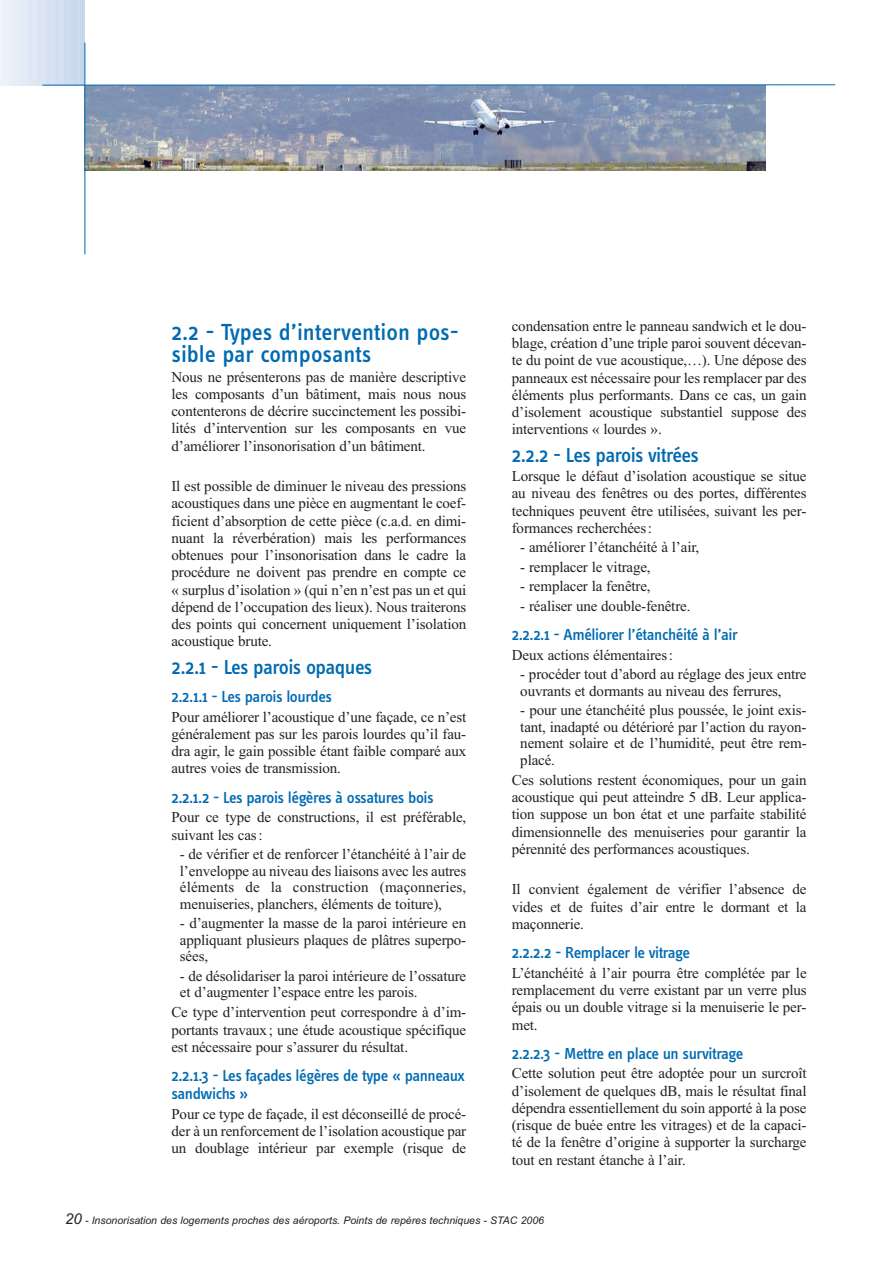
<style>
.page{position:relative;width:893px;height:1263px;background:#fff}
.page>*{position:absolute;margin:0;border:0;box-sizing:border-box;transform-origin:0 0}
.t1{font:500 24px/22.5px "Info Text";color:#006bb2}
.t2{font:500 21px "Info Text";letter-spacing:-.035em;color:#006bb2}
.t3{font:500 16.5px/18px "Info Text";letter-spacing:-.025em;color:#006bb2}
.t4{font:15px/17.2px "Times New Roman";letter-spacing:-.01em;color:#231f20;text-align:justify}
.t5{font:italic 10.5px "Arial";color:#231f20}
.s1{font-size:15px}
</style>
<div class="page">
<img style="left:86px;top:86px;width:679px;height:84px">
<hr style="left:0;top:0;width:1px;height:85px;background:#eef3f9">
<hr style="left:1px;top:0;width:2px;height:85px;background:#edf2f9">
<hr style="left:3px;top:0;width:2px;height:85px;background:#ecf2f9">
<hr style="left:5px;top:0;width:2px;height:85px;background:#ecf1f8">
<hr style="left:7px;top:0;width:3px;height:85px;background:#eaf0f8">
<hr style="left:10px;top:0;width:2px;height:85px;background:#e9eff7">
<hr style="left:12px;top:0;width:2px;height:85px;background:#e8eff7">
<hr style="left:14px;top:0;width:2px;height:85px;background:#e7edf7">
<hr style="left:16px;top:0;width:3px;height:85px;background:#e6edf7">
<hr style="left:19px;top:0;width:2px;height:85px;background:#e5ecf6">
<hr style="left:21px;top:0;width:2px;height:85px;background:#e4ebf6">
<hr style="left:23px;top:0;width:2px;height:85px;background:#e2eaf5">
<hr style="left:25px;top:0;width:3px;height:85px;background:#e1eaf5">
<hr style="left:28px;top:0;width:2px;height:85px;background:#dfe8f4">
<hr style="left:30px;top:0;width:2px;height:85px;background:#dee7f4">
<hr style="left:32px;top:0;width:2px;height:85px;background:#dde6f3">
<hr style="left:34px;top:0;width:3px;height:85px;background:#dce6f3">
<hr style="left:37px;top:0;width:2px;height:85px;background:#dbe4f3">
<hr style="left:39px;top:0;width:2px;height:85px;background:#dae4f2">
<hr style="left:41px;top:0;width:2px;height:85px;background:#d9e3f2">
<hr style="left:43px;top:0;width:3px;height:85px;background:#d8e3f2">
<hr style="left:46px;top:0;width:2px;height:85px;background:#d6e2f1">
<hr style="left:48px;top:0;width:2px;height:85px;background:#d5e1f1">
<hr style="left:50px;top:0;width:2px;height:85px;background:#d4e0f1">
<hr style="left:52px;top:0;width:3px;height:85px;background:#d3e0f0">
<hr style="left:55px;top:0;width:2px;height:85px;background:#d2dff0">
<hr style="left:57px;top:0;width:2px;height:85px;background:#d1def0">
<hr style="left:59px;top:0;width:3px;height:85px;background:#d0ddef">
<hr style="left:62px;top:0;width:2px;height:85px;background:#cfddef">
<hr style="left:64px;top:0;width:2px;height:85px;background:#cedbee">
<hr style="left:66px;top:0;width:2px;height:85px;background:#cddaee">
<hr style="left:68px;top:0;width:3px;height:85px;background:#ccd9ed">
<hr style="left:71px;top:0;width:2px;height:85px;background:#cbd9ed">
<hr style="left:73px;top:0;width:2px;height:85px;background:#cad8ec">
<hr style="left:75px;top:0;width:2px;height:85px;background:#c9d7ec">
<hr style="left:77px;top:0;width:3px;height:85px;background:#c7d6ec">
<hr style="left:80px;top:0;width:2px;height:85px;background:#c6d6ec">
<hr style="left:82px;top:0;width:2px;height:85px;background:#c5d5eb">
<hr style="left:84px;top:0;width:1px;height:85px;background:#c4d3eb">
<hr style="left:42px;top:85px;width:793px;height:1px;background:#006bb2">
<hr style="left:85px;top:43px;width:1px;height:211px;background:#006bb2">
<h1 class="t1" style="left:171px;top:322px;width:289px">2.2 - Types d’intervention pos&shy;sible par composants</h1>
<p class="t4" style="left:171px;top:369px;width:296px">Nous ne présenterons pas de manière descriptive les composants d’un bâtiment, mais nous nous contenterons de décrire succinctement les possibi&shy;lités d’intervention sur les composants en vue d’améliorer l’insonorisation d’un bâtiment.</p>
<p class="t4" style="left:171px;top:479px;width:296px">Il est possible de diminuer le niveau des pressions acoustiques dans une pièce en augmentant le coef&shy;ficient d’absorption de cette pièce (c.a.d. en dimi&shy;nuant la réverbération) mais les performances obtenues pour l’insonorisation dans le cadre la procédure ne doivent pas prendre en compte ce « surplus d’isolation » (qui n’en n’est pas un et qui dépend de l’occupation des lieux). Nous traiterons des points qui concernent uniquement l’isolation acoustique brute.</p>
<h2 class="t2" style="left:171px;top:659px;width:202px">2.2.1 - Les parois opaques</h2>
<p class="t3" style="left:171px;top:689px;width:162px">2.2.1.1 - Les parois lourdes</p>
<p class="t4" style="left:171px;top:709px;width:296px">Pour améliorer l’acoustique d’une façade, ce n’est généralement pas sur les parois lourdes qu’il fau&shy;dra agir, le gain possible étant faible comparé aux autres voies de transmission.</p>
<p class="t3" style="left:171px;top:790px;width:264px">2.2.1.2 - Les parois légères à ossatures bois</p>
<p class="t4" style="left:171px;top:810px;width:296px">Pour ce type de constructions, il est préférable, suivant les cas:</p>
<p class="t4" style="left:180px;top:847px;width:288px;line-height:16.5px">- de vérifier et de renforcer l’étanchéité à l’air de l’enveloppe au niveau des liaisons avec les autres éléments de la construction (maçonneries, menuiseries, planchers, éléments de toiture),</p>
<p class="t4" style="left:180px;top:916px;width:288px;line-height:16.5px">- d’augmenter la masse de la paroi intérieure en appliquant plusieurs plaques de plâtres superpo&shy;sées,</p>
<p class="t4" style="left:180px;top:969px;width:288px;line-height:16.5px">- de désolidariser la paroi intérieure de l’ossature et d’augmenter l’espace entre les parois.</p>
<p class="t4" style="left:171px;top:1005px;width:296px">Ce type d’intervention peut correspondre à d’im&shy;portants travaux; une étude acoustique spécifique est nécessaire pour s’assurer du résultat.</p>
<p class="t3" style="left:171px;top:1068px;width:295px">2.2.1.3 - Les façades légères de type « panneaux sandwichs »</p>
<p class="t4" style="left:171px;top:1106px;width:296px">Pour ce type de façade, il est déconseillé de procé&shy;der à un renforcement de l’isolation acoustique par un doublage intérieur par exemple (risque de</p>
<p class="t4" style="left:512px;top:319px;width:296px">condensation entre le panneau sandwich et le dou&shy;blage, création d’une triple paroi souvent décevan&shy;te du point de vue acoustique,…). Une dépose des panneaux est nécessaire pour les remplacer par des éléments plus performants. Dans ce cas, un gain d’isolement acoustique substantiel suppose des interventions « lourdes ».</p>
<h2 class="t2" style="left:512px;top:447px;width:189px">2.2.2 - Les parois vitrées</h2>
<p class="t4" style="left:512px;top:469px;width:296px">Lorsque le défaut d’isolation acoustique se situe au niveau des fenêtres ou des portes, différentes techniques peuvent être utilisées, suivant les per&shy;formances recherchées:</p>
<p class="t4" style="left:520px;top:540px;width:180px">- améliorer l’étanchéité à l’air,</p>
<p class="t4" style="left:520px;top:560px;width:132px">- remplacer le vitrage,</p>
<p class="t4" style="left:520px;top:579px;width:132px">- remplacer la fenêtre,</p>
<p class="t4" style="left:520px;top:599px;width:172px">- réaliser une double-fenêtre.</p>
<p class="t3" style="left:512px;top:627px;width:228px">2.2.2.1 - Améliorer l’étanchéité à l’air</p>
<p class="t4" style="left:512px;top:647px;width:163px">Deux actions élémentaires:</p>
<p class="t4" style="left:520px;top:667px;width:288px;line-height:16.5px">- procéder tout d’abord au réglage des jeux entre ouvrants et dormants au niveau des ferrures,</p>
<p class="t4" style="left:520px;top:703px;width:288px;line-height:16.5px">- pour une étanchéité plus poussée, le joint exis&shy;tant, inadapté ou détérioré par l’action du rayon&shy;nement solaire et de l’humidité, peut être rem&shy;placé.</p>
<p class="t4" style="left:512px;top:773px;width:296px">Ces solutions restent économiques, pour un gain acoustique qui peut atteindre 5 dB. Leur applica&shy;tion suppose un bon état et une parfaite stabilité dimensionnelle des menuiseries pour garantir la pérennité des performances acoustiques.</p>
<p class="t4" style="left:512px;top:882px;width:296px">Il convient également de vérifier l’absence de vides et de fuites d’air entre le dormant et la maçonnerie.</p>
<p class="t3" style="left:512px;top:945px;width:180px">2.2.2.2 - Remplacer le vitrage</p>
<p class="t4" style="left:512px;top:966px;width:296px">L’étanchéité à l’air pourra être complétée par le remplacement du verre existant par un verre plus épais ou un double vitrage si la menuiserie le per&shy;met.</p>
<p class="t3" style="left:512px;top:1046px;width:233px">2.2.2.3 - Mettre en place un survitrage</p>
<p class="t4" style="left:512px;top:1066px;width:296px">Cette solution peut être adoptée pour un surcroît d’isolement de quelques dB, mais le résultat final dépendra essentiellement du soin apporté à la pose (risque de buée entre les vitrages) et de la capaci&shy;té de la fenêtre d’origine à supporter la surcharge tout en restant étanche à l’air.</p>
<p class="t5" style="left:65px;top:1217px;width:480px"><span class="s1">20</span> - Insonorisation des logements proches des aéroports. Points de repères techniques - STAC 2006</p>
</div>
